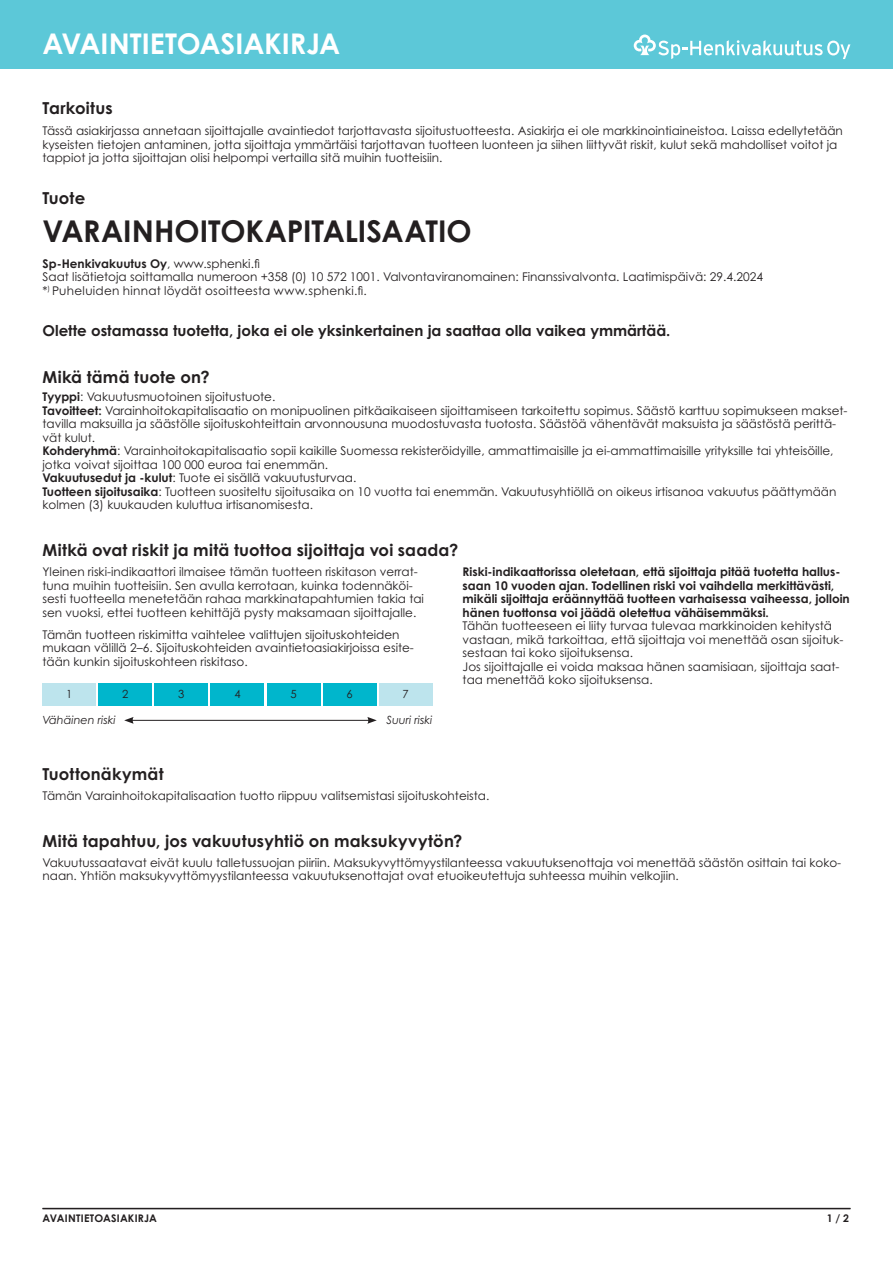
<style>
.page{position:relative;width:893px;height:1263px;background:#fff}
.page>*{position:absolute;margin:0;border:0;box-sizing:border-box;transform-origin:0 0}
.otsikko{font:700 30px "Century Gothic Pro";color:#231f20}
.t1{font:700 28.5px "Century Gothic Pro";color:#fff}
.väliotsikko{font:700 16.5px "Century Gothic Pro";letter-spacing:.01em;color:#231f20}
.leipis{font:700 15px "Century Gothic Pro";color:#231f20}
.leipis-2{font:12px/13.5px "Century Gothic Pro";color:#231f20}
.leipis-3{font:700 12px/13.5px "Century Gothic Pro";color:#231f20}
.leipis-4{font:12px "Century Gothic Pro";letter-spacing:.025em;color:#231f20}
.väliotsikko-2{font:italic 11.25px "Century Gothic Pro";color:#231f20}
.leipis-5{font:11.25px "Century Gothic Pro";color:#231f20}
.t2{font:700 10.5px "Century Gothic Pro";letter-spacing:.025em;color:#231f20}
.s1{font-weight:400}
.s2{font-weight:700}
</style>
<div class="page">
<div style="left:0;top:0;width:893px;height:69px;background:#5cc8d8"></div>
<hr style="left:43px;top:1208px;width:807px;height:1px;background:#231f20">
<svg style="left:634px;top:35px;width:216px;height:24px"></svg>
<div style="left:43px;top:683px;width:53px;height:22px;background:#bde4ed"></div>
<div style="left:211px;top:683px;width:53px;height:22px;background:#00b6cc"></div>
<div style="left:99px;top:683px;width:53px;height:22px;background:#00b6cc"></div>
<div style="left:267px;top:683px;width:53px;height:22px;background:#00b6cc"></div>
<div style="left:155px;top:683px;width:53px;height:22px;background:#00b6cc"></div>
<div style="left:323px;top:683px;width:53px;height:22px;background:#00b6cc"></div>
<div style="left:379px;top:683px;width:53px;height:22px;background:#bde4ed"></div>
<hr style="left:131px;top:720px;width:239px;height:1px;background:#231f20">
<svg style="left:124px;top:717px;width:10px;height:7px"></svg>
<svg style="left:367px;top:717px;width:10px;height:7px"></svg>
<h2 class="t1" style="left:43px;top:26px;width:299px">AVAINTIETOASIAKIRJA</h2>
<p class="väliotsikko" style="left:43px;top:98px;width:72px">Tarkoitus</p>
<p class="leipis-2" style="left:43px;top:124px;width:802px">Tässä asiakirjassa annetaan sijoittajalle avaintiedot tarjottavasta sijoitustuotteesta. Asiakirja ei ole markkinointiaineistoa. Laissa edellytetään kyseisten tietojen antaminen, jotta sijoittaja ymmärtäisi tarjottavan tuotteen luonteen ja siihen liittyvät riskit, kulut sekä mahdolliset voitot ja tappiot ja jotta sijoittajan olisi helpompi vertailla sitä muihin tuotteisiin.</p>
<p class="väliotsikko" style="left:43px;top:188px;width:44px">Tuote</p>
<p class="otsikko" style="left:43px;top:212px;width:431px">VARAINHOITOKAPITALISAATIO</p>
<p class="leipis-3" style="left:43px;top:256px;width:219px">Sp-Henkivakuutus Oy<span class="s1">, www.sphenki.fi</span></p>
<p class="leipis-2" style="left:43px;top:270px;width:722px">Saat lisätietoja soittamalla numeroon +358 (0) 10 572 1001. Valvontaviranomainen: Finanssivalvonta. Laatimispäivä: 29.4.2024</p>
<p class="leipis-4" style="left:43px;top:283px;width:326px">*<sup>)</sup> Puheluiden hinnat löydät osoitteesta www.sphenki.fi.</p>
<p class="leipis" style="left:43px;top:321px;width:629px">Olette ostamassa tuotetta, joka ei ole yksinkertainen ja saattaa olla vaikea ymmärtää.</p>
<p class="väliotsikko" style="left:43px;top:367px;width:169px">Mikä tämä tuote on?</p>
<p class="leipis-2" style="left:43px;top:390px;width:234px"><span class="s2">Tyyppi</span>: Vakuutusmuotoinen sijoitustuote.</p>
<p class="leipis-2" style="left:43px;top:403px;width:806px"><span class="s2">Tavoitteet:</span> Varainhoitokapitalisaatio on monipuolinen pitkäaikaiseen sijoittamiseen tarkoitettu sopimus. Säästö karttuu sopimukseen makset&shy;tavilla maksuilla ja säästölle sijoituskohteittain arvonnousuna muodostuvasta tuotosta. Säästöä vähentävät maksuista ja säästöstä perittä&shy;vät kulut.</p>
<p class="leipis-2" style="left:43px;top:444px;width:792px"><span class="s2">Kohderyhmä</span>: Varainhoitokapitalisaatio sopii kaikille Suomessa rekisteröidyille, ammattimaisille ja ei-ammattimaisille yrityksille tai yhteisöille,</p>
<p class="leipis-2" style="left:43px;top:457px;width:287px">jotka voivat sijoittaa 100 000 euroa tai enemmän.</p>
<p class="leipis-2" style="left:43px;top:471px;width:315px"><span class="s2">Vakuutusedut ja -kulut</span>: Tuote ei sisällä vakuutusturvaa.</p>
<p class="leipis-2" style="left:43px;top:484px;width:795px"><span class="s2">Tuotteen sijoitusaika</span>: Tuotteen suositeltu sijoitusaika on 10 vuotta tai enemmän. Vakuutusyhtiöllä on oikeus irtisanoa vakuutus päättymään</p>
<p class="leipis-2" style="left:43px;top:498px;width:272px">kolmen (3) kuukauden kuluttua irtisanomisesta.</p>
<p class="väliotsikko" style="left:43px;top:540px;width:417px">Mitkä ovat riskit ja mitä tuottoa sijoittaja voi saada?</p>
<p class="leipis-2" style="left:43px;top:565px;width:383px">Yleinen riski-indikaattori ilmaisee tämän tuotteen riskitason verrat&shy;tuna muihin tuotteisiin. Sen avulla kerrotaan, kuinka todennäköi&shy;sesti tuotteella menetetään rahaa markkinatapahtumien takia tai sen vuoksi, ettei tuotteen kehittäjä pysty maksamaan sijoittajalle.</p>
<p class="leipis-2" style="left:43px;top:627px;width:373px">Tämän tuotteen riskimitta vaihtelee valittujen sijoituskohteiden mukaan välillä 2–6. Sijoituskohteiden avaintietoasiakirjoissa esite&shy;tään kunkin sijoituskohteen riskitaso.</p>
<p class="leipis-5" style="left:66px;top:687px;width:8px">1</p>
<p class="leipis-5" style="left:122px;top:687px;width:8px">2</p>
<p class="leipis-5" style="left:178px;top:687px;width:8px">3</p>
<p class="leipis-5" style="left:234px;top:687px;width:8px">4</p>
<p class="leipis-5" style="left:290px;top:687px;width:8px">5</p>
<p class="leipis-5" style="left:346px;top:687px;width:8px">6</p>
<p class="leipis-5" style="left:402px;top:687px;width:8px">7</p>
<p class="väliotsikko-2" style="left:43px;top:713px;width:75px">Vähäinen riski</p>
<p class="väliotsikko-2" style="left:386px;top:713px;width:47px">Suuri riski</p>
<p class="väliotsikko" style="left:43px;top:763px;width:123px">Tuottonäkymät</p>
<p class="leipis-3" style="left:463px;top:565px;width:389px">Riski-indikaattorissa oletetaan, että sijoittaja pitää tuotetta hallus&shy;saan 10 vuoden ajan. Todellinen riski voi vaihdella merkittävästi, mikäli sijoittaja eräännyttää tuotteen varhaisessa vaiheessa, jolloin hänen tuottonsa voi jäädä oletettua vähäisemmäksi.</p>
<p class="leipis-2" style="left:463px;top:619px;width:382px">Tähän tuotteeseen ei liity turvaa tulevaa markkinoiden kehitystä vastaan, mikä tarkoittaa, että sijoittaja voi menettää osan sijoituk&shy;sestaan tai koko sijoituksensa.</p>
<p class="leipis-2" style="left:463px;top:659px;width:378px">Jos sijoittajalle ei voida maksaa hänen saamisiaan, sijoittaja saat&shy;taa menettää koko sijoituksensa.</p>
<p class="leipis-2" style="left:43px;top:788px;width:448px">Tämän Varainhoitokapitalisaation tuotto riippuu valitsemistasi sijoituskohteista.</p>
<p class="väliotsikko" style="left:43px;top:831px;width:422px">Mitä tapahtuu, jos vakuutusyhtiö on maksukyvytön?</p>
<p class="leipis-2" style="left:43px;top:855px;width:800px">Vakuutussaatavat eivät kuulu talletussuojan piiriin. Maksukyvyttömyystilanteessa vakuutuksenottaja voi menettää säästön osittain tai koko&shy;naan. Yhtiön maksukyvyttömyystilanteessa vakuutuksenottajat ovat etuoikeutettuja suhteessa muihin velkojiin.</p>
<p class="t2" style="left:43px;top:1212px;width:116px">AVAINTIETOASIAKIRJA</p>
<p class="t2" style="left:827px;top:1212px;width:24px">1 / 2</p>
</div>
